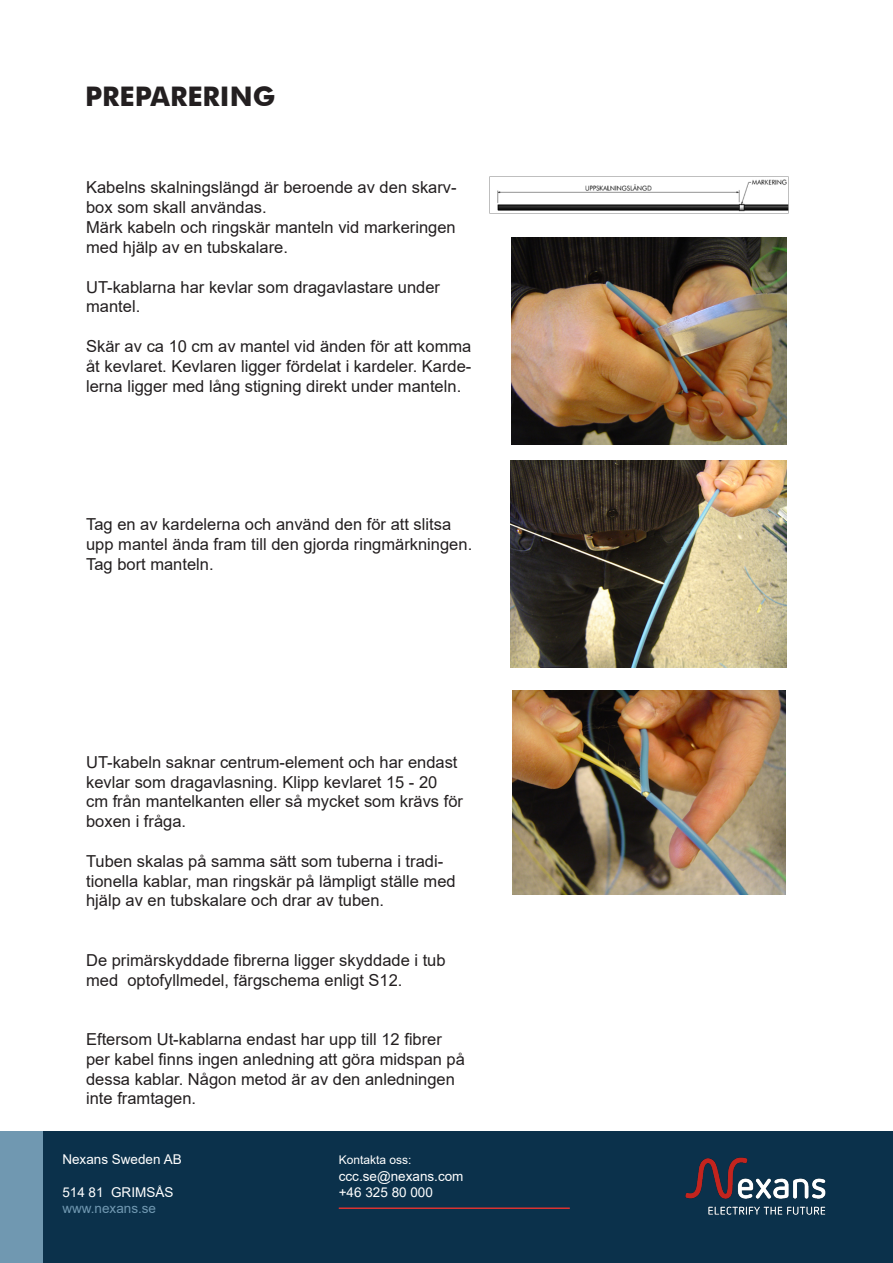
<style>
.page{position:relative;width:893px;height:1263px;background:#fff}
.page>*{position:absolute;margin:0;border:0;box-sizing:border-box;transform-origin:0 0}
.t1{font:700 27px "Futura ABT";color:#231f20}
.t2{font:16.5px/19.8px "Arial";color:#231f20}
.t3{font:13.5px/16.2px "Arial";color:#fff}
.t4{font:13.5px "Arial";color:#7098b1}
.t5{font:12px "Arial";color:#fff}
</style>
<div class="page">
<div style="left:0;top:1132px;width:893px;height:131px;background:#0b314b"></div>
<div style="left:0;top:1132px;width:43px;height:131px;background:#7098b1"></div>
<hr style="left:339px;top:1207px;width:231px;height:2px;background:#db3331">
<img style="left:685px;top:1157px;width:141px;height:58px">
<img style="left:489px;top:176px;width:299px;height:37px">
<img style="left:512px;top:237px;width:275px;height:208px">
<img style="left:510px;top:461px;width:277px;height:207px">
<img style="left:512px;top:691px;width:274px;height:204px">
<p class="t1" style="left:85px;top:80px;width:192px">PREPARERING</p>
<p class="t2" style="left:86px;top:178px;width:372px">Kabelns skalningslängd är beroende av den skarv&shy;box som skall användas.</p>
<p class="t2" style="left:86px;top:217px;width:371px">Märk kabeln och ringskär manteln vid markeringen med hjälp av en tubskalare.</p>
<p class="t2" style="left:86px;top:277px;width:355px">UT-kablarna har kevlar som dragavlastare under mantel.</p>
<p class="t2" style="left:86px;top:336px;width:387px;text-align:justify">Skär av ca 10 cm av mantel vid änden för att komma åt kevlaret. Kevlaren ligger fördelat i kardeler. Karde&shy;lerna ligger med lång stigning direkt under manteln.</p>
<p class="t2" style="left:86px;top:514px;width:388px">Tag en av kardelerna och använd den för att slitsa upp mantel ända fram till den gjorda ringmärkningen.<br>Tag bort manteln.</p>
<p class="t2" style="left:86px;top:752px;width:378px">UT-kabeln saknar centrum-element och har endast kevlar som dragavlasning. Klipp kevlaret 15 - 20 cm från mantelkanten eller så mycket som krävs för boxen i fråga.</p>
<p class="t2" style="left:86px;top:851px;width:371px">Tuben skalas på samma sätt som tuberna i tradi&shy;tionella kablar, man ringskär på lämpligt ställe med hjälp av en tubskalare och drar av tuben.</p>
<p class="t2" style="left:86px;top:950px;width:361px">De primärskyddade fibrerna ligger skyddade i tub med optofyllmedel, färgschema enligt S12.</p>
<p class="t2" style="left:86px;top:1029px;width:380px">Eftersom Ut-kablarna endast har upp till 12 fibrer per kabel finns ingen anledning att göra midspan på dessa kablar. Någon metod är av den anledningen inte framtagen.</p>
<p class="t3" style="left:62px;top:1151px;width:121px">Nexans Sweden AB</p>
<p class="t3" style="left:62px;top:1184px;width:113px">514 81 GRIMSÅS</p>
<p class="t4" style="left:62px;top:1199px;width:95px">www.nexans.se</p>
<p class="t5" style="left:339px;top:1152px;width:74px">Kontakta oss:</p>
<p class="t3" style="left:339px;top:1168px;width:126px">ccc.se@nexans.com +46 325 80 000</p>
</div>
